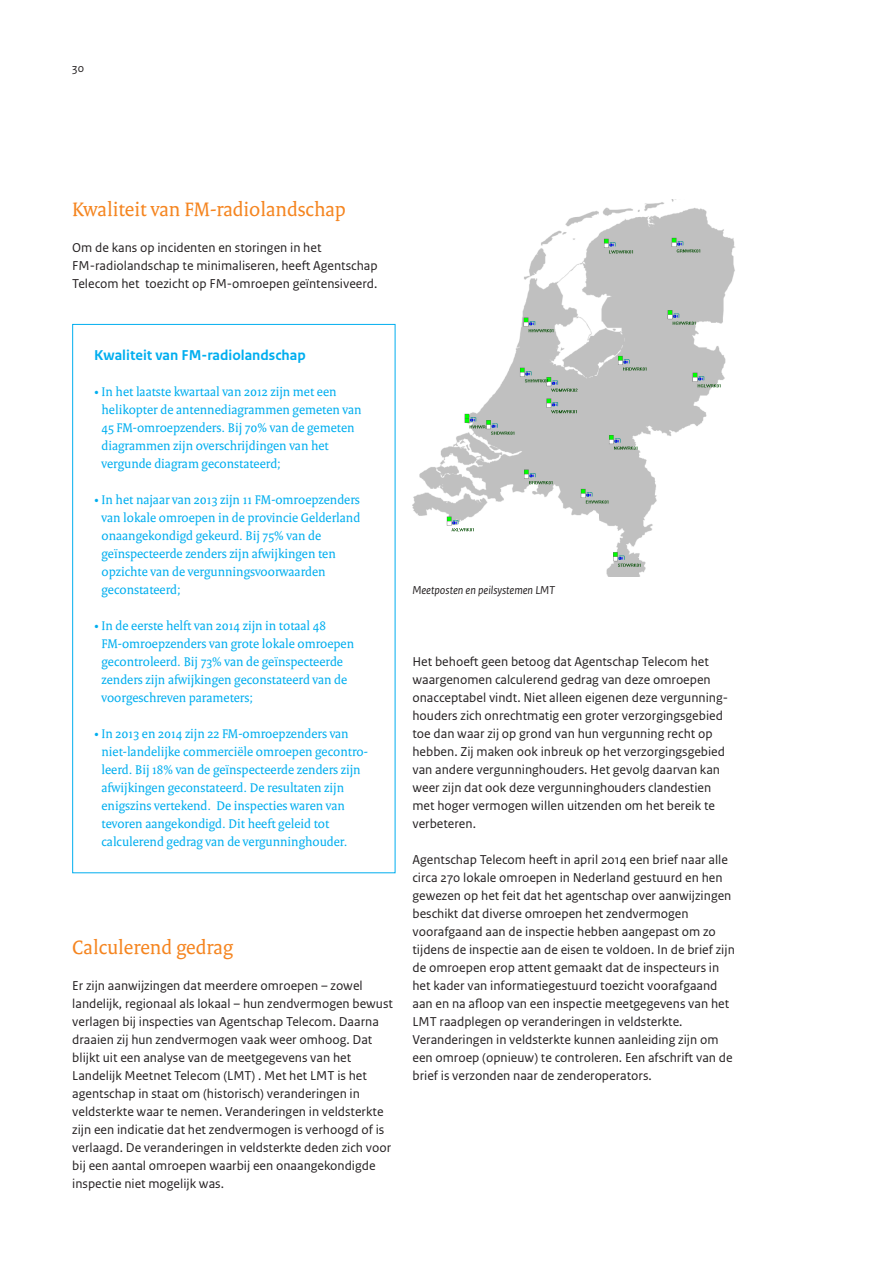
<style>
.page{position:relative;width:893px;height:1263px;background:#fff}
.page>*{position:absolute;margin:0;border:0;box-sizing:border-box;transform-origin:0 0}
._04_RO_Paragraafkop{font:21px "Rijksoverheid Serif";color:#f58520}
._10_RO_Broodtekst_Sa{font:21px "Rijksoverheid Serif";color:#f58520}
._05_RO_Alineakop_San{font:700 15px "Rijksoverheid Sans Text";color:#00aeef}
._10_RO_Broodtekst_Sa-2{font:13.5px/18px "Rijksoverheid Sans Text";color:#231f20}
._10_RO_Broodtekst_Se{font:13.5px/18px "Rijksoverheid Serif";color:#00aeef}
._13_RO_Fotobijschrif{font:italic 12px "Rijksoverheid Sans Text";color:#231f20}
._10_RO_Broodtekst_Sa-3{font:12px "Rijksoverheid Sans Text";color:#231f20}
</style>
<div class="page">
<img style="left:412px;top:200px;width:323px;height:376px">
<p class="_10_RO_Broodtekst_Sa-3" style="left:72px;top:61px;width:13px">30</p>
<p class="_04_RO_Paragraafkop" style="left:72px;top:197px;width:275px">Kwaliteit van FM-radiolandschap</p>
<p class="_10_RO_Broodtekst_Sa-2" style="left:72px;top:239px;width:307px">Om de kans op incidenten en storingen in het<br>FM-radiolandschap te minimaliseren, heeft Agentschap<br>Telecom het toezicht op FM-omroepen geïntensiveerd.</p>
<p class="_05_RO_Alineakop_San" style="left:94px;top:347px;width:213px">Kwaliteit van FM-radiolandschap</p>
<p class="_10_RO_Broodtekst_Se" style="left:102px;top:383px;width:262px;text-indent:-7px">• In het laatste kwartaal van 2012 zijn met een helikopter de antennediagrammen gemeten van 45 FM-omroepzenders. Bij 70% van de gemeten diagrammen zijn overschrijdingen van het vergunde diagram geconstateerd;</p>
<p class="_10_RO_Broodtekst_Se" style="left:102px;top:491px;width:260px;text-indent:-7px">• In het najaar van 2013 zijn 11 FM-omroepzenders van lokale omroepen in de provincie Gelderland onaangekondigd gekeurd. Bij 75% van de geïnspecteerde zenders zijn afwijkingen ten opzichte van de vergunningsvoorwaarden geconstateerd;</p>
<p class="_10_RO_Broodtekst_Se" style="left:102px;top:617px;width:254px;text-indent:-7px">• In de eerste helft van 2014 zijn in totaal 48<br>FM-omroepzenders van grote lokale omroepen gecontroleerd. Bij 73% van de geïnspecteerde zenders zijn afwijkingen geconstateerd van de voorgeschreven parameters;</p>
<p class="_10_RO_Broodtekst_Se" style="left:102px;top:725px;width:268px;text-indent:-7px">• In 2013 en 2014 zijn 22 FM-omroepzenders van niet-landelijke commerciële omroepen gecontro-</p>
<p class="_10_RO_Broodtekst_Se" style="left:102px;top:761px;width:261px">leerd. Bij 18% van de geïnspecteerde zenders zijn afwijkingen geconstateerd. De resultaten zijn enigszins vertekend. De inspecties waren van tevoren aangekondigd. Dit heeft geleid tot calculerend gedrag van de vergunninghouder.</p>
<p class="_10_RO_Broodtekst_Sa" style="left:72px;top:935px;width:162px">Calculerend gedrag</p>
<p class="_10_RO_Broodtekst_Sa-2" style="left:72px;top:977px;width:322px">Er zijn aanwijzingen dat meerdere omroepen – zowel landelijk, regionaal als lokaal – hun zendvermogen bewust verlagen bij inspecties van Agentschap Telecom. Daarna draaien zij hun zendvermogen vaak weer omhoog. Dat blijkt uit een analyse van de meetgegevens van het Landelijk Meetnet Telecom (LMT) . Met het LMT is het agentschap in staat om (historisch) veranderingen in veldsterkte waar te nemen. Veranderingen in veldsterkte zijn een indicatie dat het zendvermogen is verhoogd of is verlaagd. De veranderingen in veldsterkte deden zich voor bij een aantal omroepen waarbij een onaangekondigde inspectie niet mogelijk was.</p>
<p class="_13_RO_Fotobijschrif" style="left:412px;top:583px;width:144px">Meetposten en peilsystemen LMT</p>
<p class="_10_RO_Broodtekst_Sa-2" style="left:412px;top:653px;width:317px">Het behoeft geen betoog dat Agentschap Telecom het waargenomen calculerend gedrag van deze omroepen onacceptabel vindt. Niet alleen eigenen deze vergunning&shy;houders zich onrechtmatig een groter verzorgingsgebied toe dan waar zij op grond van hun vergunning recht op hebben. Zij maken ook inbreuk op het verzorgingsgebied van andere vergunninghouders. Het gevolg daarvan kan weer zijn dat ook deze vergunninghouders clandestien met hoger vermogen willen uitzenden om het bereik te verbeteren.</p>
<p class="_10_RO_Broodtekst_Sa-2" style="left:412px;top:851px;width:324px">Agentschap Telecom heeft in april 2014 een brief naar alle circa 270 lokale omroepen in Nederland gestuurd en hen gewezen op het feit dat het agentschap over aanwijzingen beschikt dat diverse omroepen het zendvermogen voorafgaand aan de inspectie hebben aangepast om zo tijdens de inspectie aan de eisen te voldoen. In de brief zijn de omroepen erop attent gemaakt dat de inspecteurs in het kader van informatiegestuurd toezicht voorafgaand aan en na afloop van een inspectie meetgegevens van het LMT raadplegen op veranderingen in veldsterkte.<br>Veranderingen in veldsterkte kunnen aanleiding zijn om een omroep (opnieuw) te controleren. Een afschrift van de brief is verzonden naar de zenderoperators.</p>
</div>
